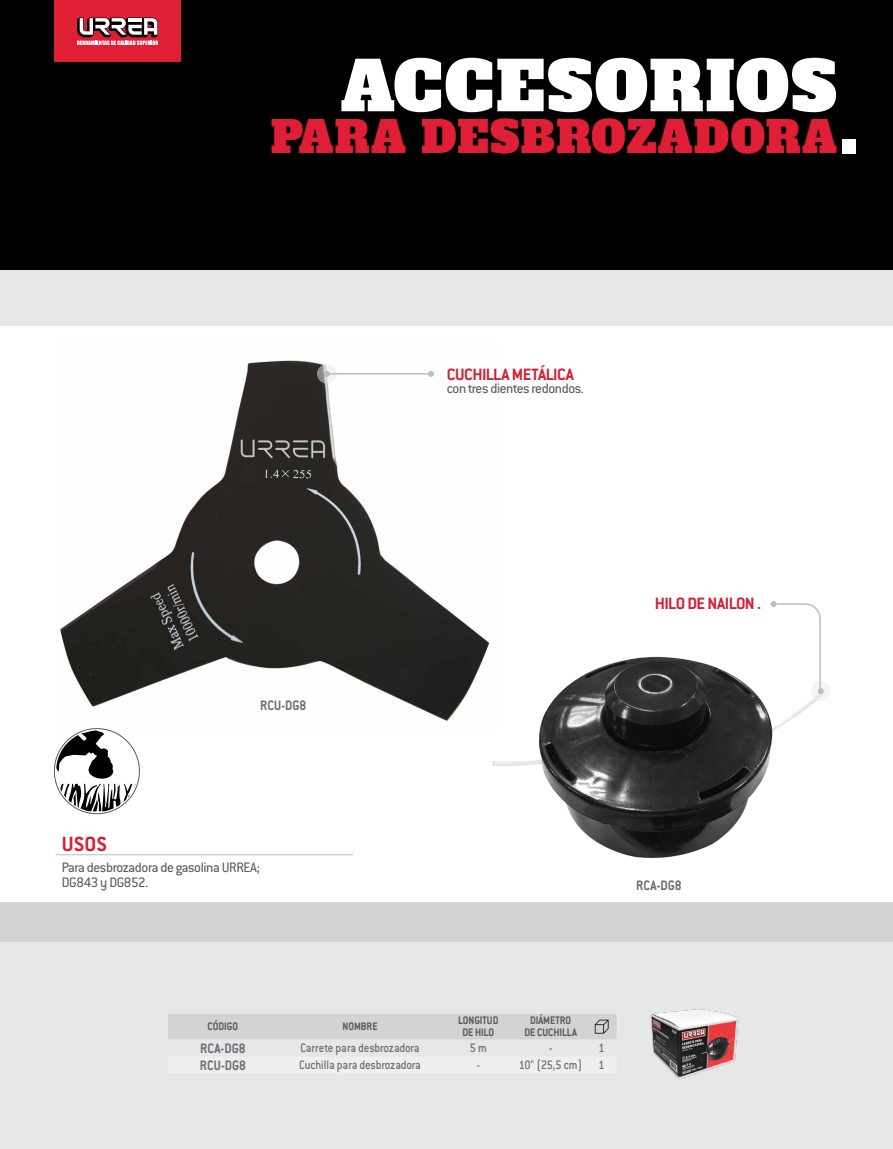
<style>
.page{position:relative;width:893px;height:1149px;background:#fff}
.page>*{position:absolute;margin:0;border:0;box-sizing:border-box;transform-origin:0 0}
.t1{font:67.5px "Alfa Slab One";letter-spacing:.02em;color:#fff}
.t2{font:43.5px "Alfa Slab One";letter-spacing:.02em;color:#df1f36}
.t3{font:700 22.5px "Conduit ITC Std";color:#d22238}
.t4{font:700 18px "Conduit ITC Std";letter-spacing:-.03em;color:#d22238}
.t5{font:15px/15px "Conduit ITC Std";letter-spacing:-.025em;color:#58595b}
.t6{font:700 15px "Conduit ITC Std";letter-spacing:.005em;color:#6d6e71;scale:.9 1}
.t7{font:500 13.5px "Conduit ITC Std";letter-spacing:-.015em;color:#6d6e71;scale:.9 1}
.t8{font:700 12px/12px "Conduit ITC Std";letter-spacing:-.005em;color:#58595b;text-align:center;scale:.9 1}
.s1{font-size:87px;color:#fff}
</style>
<div class="page">
<div style="left:0;top:270px;width:893px;height:56px;background:#e6e7e8"></div>
<div style="left:0;top:0;width:893px;height:270px;background:#000"></div>
<div style="left:0;top:902px;width:893px;height:47px;background:#d1d3d4"></div>
<div style="left:0;top:942px;width:893px;height:206px;background:#e6e7e8"></div>
<img style="left:492px;top:656px;width:325px;height:203px">
<img style="left:60px;top:360px;width:438px;height:370px">
<img style="left:650px;top:1009px;width:89px;height:70px">
<svg style="left:317px;top:364px;width:20px;height:19px"></svg>
<svg style="left:324px;top:371px;width:6px;height:6px"></svg>
<div style="left:811px;top:681px;width:20px;height:20px;background:linear-gradient(to right,#eee,#f5f5f5);border-radius:50%"></div>
<hr style="left:327px;top:373px;width:104px;height:1px;background:#bcbec0">
<svg style="left:428px;top:371px;width:6px;height:6px"></svg>
<svg style="left:770px;top:601px;width:54px;height:93px"></svg>
<div style="left:168px;top:1014px;width:449px;height:25px;background:#d1d3d4"></div>
<hr style="left:56px;top:854px;width:297px;height:1px;background:#bcbec0">
<svg style="left:56px;top:730px;width:81px;height:81px"></svg>
<div style="left:54px;top:0;width:127px;height:62px;background:#df1f36"></div>
<svg style="left:77px;top:18px;width:81px;height:27px"></svg>
<h1 class="t1" style="left:340px;top:41px;width:498px">ACCESORIOS</h1>
<h2 class="t2" style="left:271px;top:108px;width:591px">PARA DESBROZADORA<span class="s1">.</span></h2>
<p class="t4" style="left:447px;top:363px;width:129px">CUCHILLA METÁLICA</p>
<p class="t5" style="left:447px;top:380px;width:139px">con tres dientes redondos.</p>
<p class="t6" style="left:260px;top:696px;width:53px">RCU-DG8</p>
<p class="t4" style="left:655px;top:592px;width:108px">HILO DE NAILON .</p>
<h3 class="t3" style="left:62px;top:830px;width:47px">USOS</h3>
<p class="t5" style="left:62px;top:859px;width:200px">Para desbrozadora de gasolina URREA;<br>DG843 y DG852.</p>
<p class="t6" style="left:636px;top:876px;width:52px">RCA-DG8</p>
<p class="t8" style="left:208px;top:1019px;width:35px">CÓDIGO</p>
<p class="t8" style="left:343px;top:1019px;width:40px">NOMBRE</p>
<p class="t8" style="left:458px;top:1013px;width:46px">LONGITUD<br>DE HILO</p>
<p class="t8" style="left:524px;top:1013px;width:60px">DIÁMETRO<br>DE CUCHILLA</p>
<p class="t6" style="left:200px;top:1038px;width:52px">RCA-DG8</p>
<p class="t7" style="left:301px;top:1039px;width:134px">Carrete para desbrozadora</p>
<p class="t7" style="left:470px;top:1039px;width:20px">5 m</p>
<p class="t7" style="left:549px;top:1039px;width:5px">-</p>
<p class="t7" style="left:599px;top:1039px;width:8px">1</p>
<p class="t6" style="left:200px;top:1055px;width:53px">RCU-DG8</p>
<p class="t7" style="left:299px;top:1056px;width:137px">Cuchilla para desbrozadora</p>
<p class="t7" style="left:477px;top:1056px;width:5px">-</p>
<p class="t7" style="left:519px;top:1056px;width:97px">10" (25,5 cm) 1</p>
</div>
